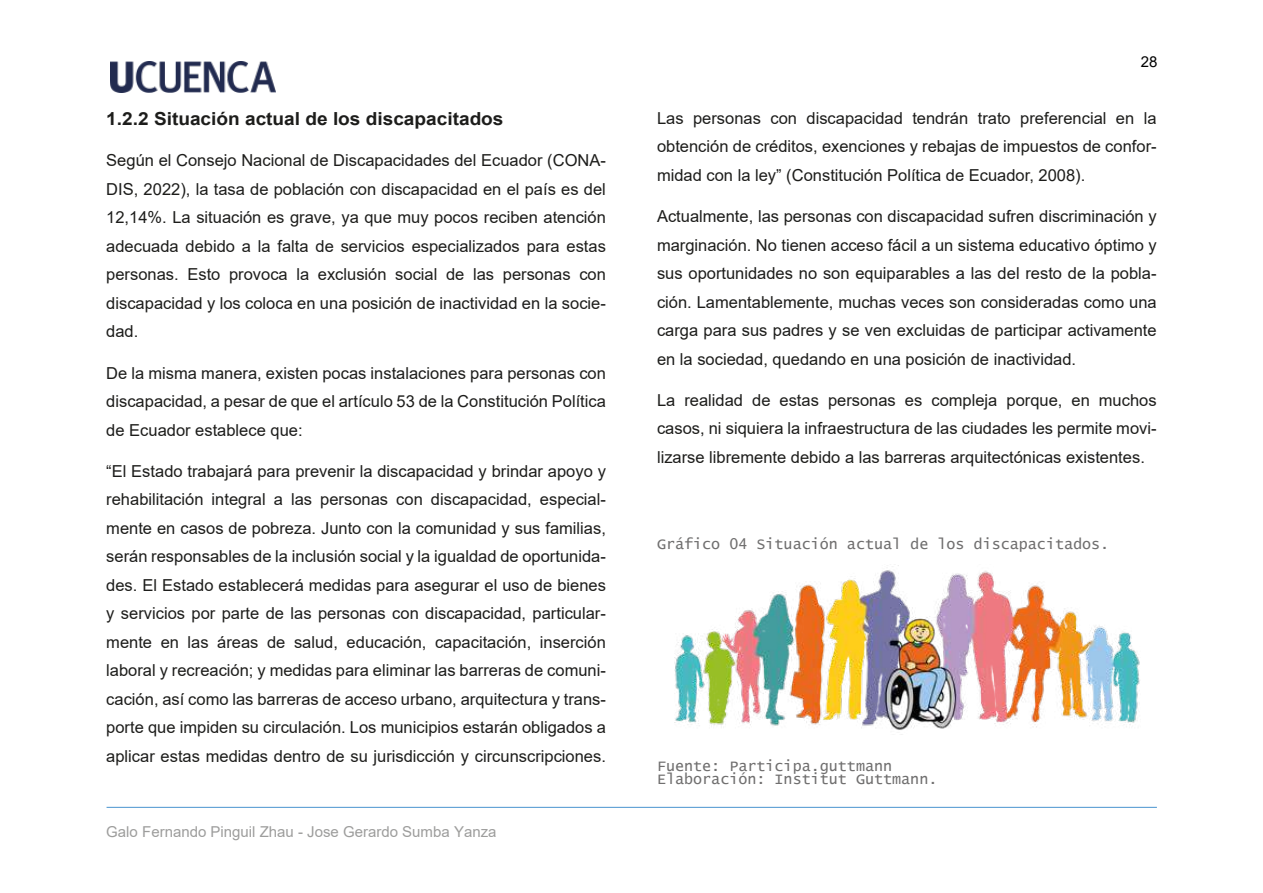
<style>
.page{position:relative;width:1263px;height:893px;background:#fff}
.page>*{position:absolute;margin:0;border:0;box-sizing:border-box;transform-origin:0 0}
.t1{font:700 18px "Arial";color:#1d1d1b;scale:1.06 1}
.t2{font:16.5px/28.5px "Arial";color:#1d1d1b;text-align:justify}
.t3{font:15px/13.5px "Lucida Console";color:#706f6f}
.t4{font:15px "Arial";color:#9d9d9c}
.t5{font:15px "Arial";color:#000}
</style>
<div class="page">
<img style="left:110px;top:61px;width:166px;height:32px">
<hr style="left:107px;top:807px;width:1050px;height:1px;background:#569bd2">
<img style="left:674px;top:565px;width:466px;height:165px">
<p class="t1" style="left:106px;top:106px;width:376px">1.2.2 Situación actual de los discapacitados</p>
<p class="t2" style="left:106px;top:146px;width:501px">Según el Consejo Nacional de Discapacidades del Ecuador (CONA-DIS, 2022), la tasa de población con discapacidad en el país es del 12,14%. La situación es grave, ya que muy pocos reciben atención adecuada debido a la falta de servicios especializados para estas personas. Esto provoca la exclusión social de las personas con discapacidad y los coloca en una posición de inactividad en la socie&shy;dad.</p>
<p class="t2" style="left:106px;top:358px;width:501px">De la misma manera, existen pocas instalaciones para personas con discapacidad, a pesar de que el artículo 53 de la Constitución Política de Ecuador establece que:</p>
<p class="t2" style="left:106px;top:457px;width:501px">“El Estado trabajará para prevenir la discapacidad y brindar apoyo y rehabilitación integral a las personas con discapacidad, especial&shy;mente en casos de pobreza. Junto con la comunidad y sus familias, serán responsables de la inclusión social y la igualdad de oportunida&shy;des. El Estado establecerá medidas para asegurar el uso de bienes y servicios por parte de las personas con discapacidad, particular&shy;mente en las áreas de salud, educación, capacitación, inserción laboral y recreación; y medidas para eliminar las barreras de comuni&shy;cación, así como las barreras de acceso urbano, arquitectura y trans&shy;porte que impiden su circulación. Los municipios estarán obligados a aplicar estas medidas dentro de su jurisdicción y circunscripciones.</p>
<p class="t4" style="left:106px;top:821px;width:392px">Galo Fernando Pinguil Zhau - Jose Gerardo Sumba Yanza</p>
<p class="t5" style="left:1141px;top:52px;width:18px">28</p>
<p class="t2" style="left:657px;top:104px;width:501px">Las personas con discapacidad tendrán trato preferencial en la obtención de créditos, exenciones y rebajas de impuestos de confor&shy;midad con la ley” (Constitución Política de Ecuador, 2008).</p>
<p class="t2" style="left:657px;top:202px;width:501px">Actualmente, las personas con discapacidad sufren discriminación y marginación. No tienen acceso fácil a un sistema educativo óptimo y sus oportunidades no son equiparables a las del resto de la pobla&shy;ción. Lamentablemente, muchas veces son consideradas como una carga para sus padres y se ven excluidas de participar activamente en la sociedad, quedando en una posición de inactividad.</p>
<p class="t2" style="left:657px;top:386px;width:501px">La realidad de estas personas es compleja porque, en muchos casos, ni siquiera la infraestructura de las ciudades les permite movi&shy;lizarse libremente debido a las barreras arquitectónicas existentes.</p>
<p class="t3" style="left:657px;top:537px;width:454px">Gráfico 04 Situación actual de los discapacitados.</p>
<p class="t3" style="left:657px;top:760px;width:282px">Fuente: Participa.guttmann<br>Elaboración: Institut Guttmann.</p>
</div>
